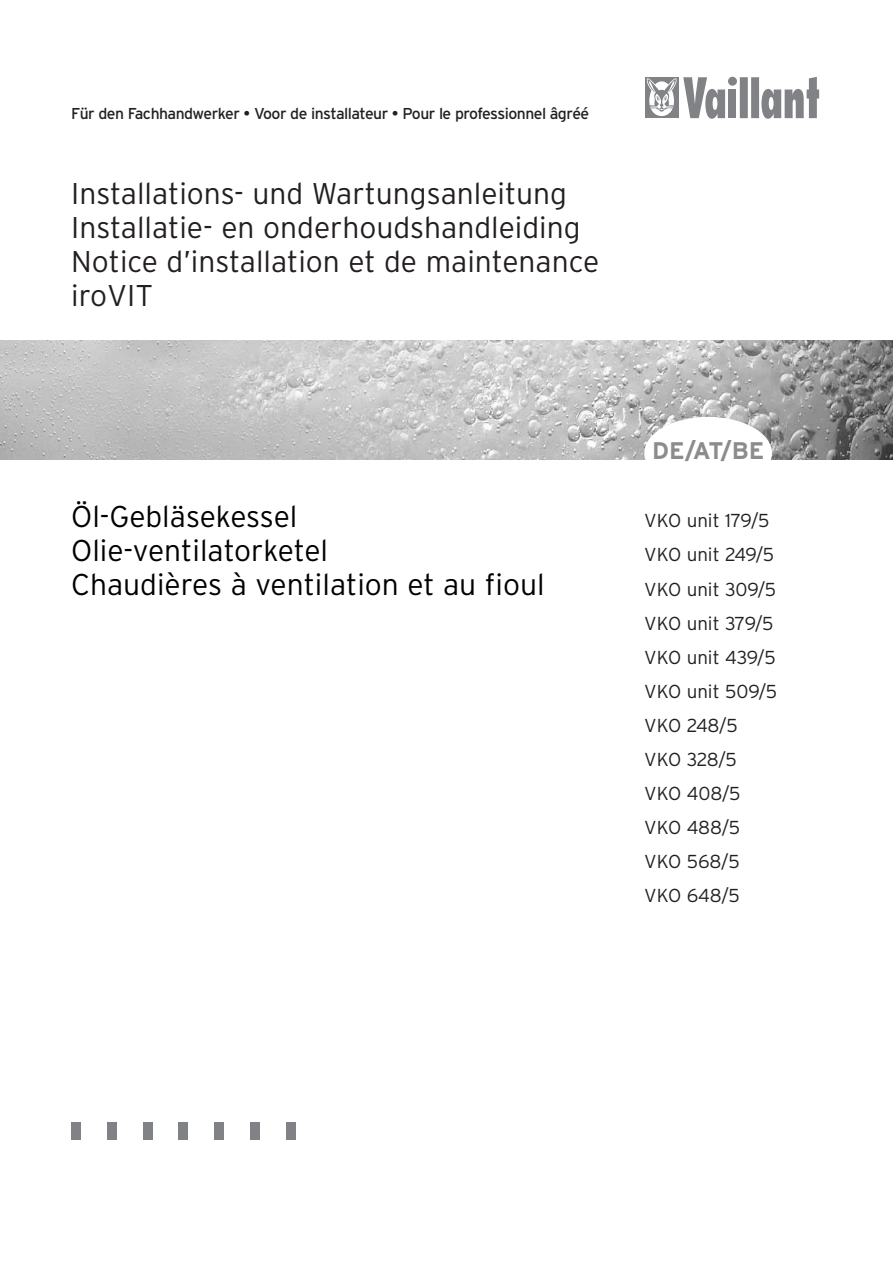
<style>
.page{position:relative;width:893px;height:1262px;background:#fff}
.page>*{position:absolute;margin:0;border:0;box-sizing:border-box;transform-origin:0 0}
.t1{font:300 30px/34px "Interstate";color:#231f20}
.t2{font:300 30px/34px "Interstate";color:#000}
.t3{font:700 24px "Interstate";color:#8a8c8e}
.t4{font:300 18.75px/34px "Interstate";color:#231f20}
.t5{font:15.75px "Interstate";letter-spacing:-.035em;color:#231f20}
</style>
<div class="page">
<div style="left:728px;top:89px;width:8px;height:29px;background:#808285"></div>
<div style="left:728px;top:77px;width:9px;height:9px;background:#808285;border-radius:50%"></div>
<svg style="left:739px;top:77px;width:80px;height:42px"></svg>
<div style="left:645px;top:77px;width:33px;height:41px;background:#808285"></div>
<svg style="left:646px;top:78px;width:31px;height:38px"></svg>
<svg style="left:683px;top:77px;width:42px;height:42px"></svg>
<img style="left:0;top:340px;width:892px;height:119px">
<div style="left:71px;top:1122px;width:10px;height:18px;background:#808285"></div>
<div style="left:107px;top:1122px;width:10px;height:18px;background:#808285"></div>
<div style="left:143px;top:1122px;width:9px;height:18px;background:#808285"></div>
<div style="left:178px;top:1122px;width:10px;height:18px;background:#808285"></div>
<div style="left:214px;top:1122px;width:10px;height:18px;background:#808285"></div>
<div style="left:250px;top:1122px;width:10px;height:18px;background:#808285"></div>
<div style="left:285px;top:1122px;width:10px;height:18px;background:#808285"></div>
<div style="left:644px;top:417px;width:128px;height:72px;background:#fff;border-radius:50%"></div>
<p class="t5" style="left:71px;top:108px;width:519px">Für den Fachhandwerker • Voor de installateur • Pour le professionnel âgréé</p>
<h1 class="t1" style="left:71px;top:180px;width:529px">Installations- und Wartungsanleitung<br>Installatie- en onderhoudshandleiding<br>Notice d’installation et de maintenance iroVIT</h1>
<h1 class="t2" style="left:71px;top:503px;width:475px">Öl-Gebläsekessel<br>Olie-ventilatorketel<br>Chaudières à ventilation et au fioul</h1>
<p class="t3" style="left:652px;top:442px;width:114px">DE/AT/BE</p>
<p class="t4" style="left:644px;top:506px;width:134px">VKO unit 179/5<br>VKO unit 249/5<br>VKO unit 309/5<br>VKO unit 379/5<br>VKO unit 439/5<br>VKO unit 509/5<br>VKO 248/5<br>VKO 328/5<br>VKO 408/5<br>VKO 488/5<br>VKO 568/5<br>VKO 648/5</p>
</div>
